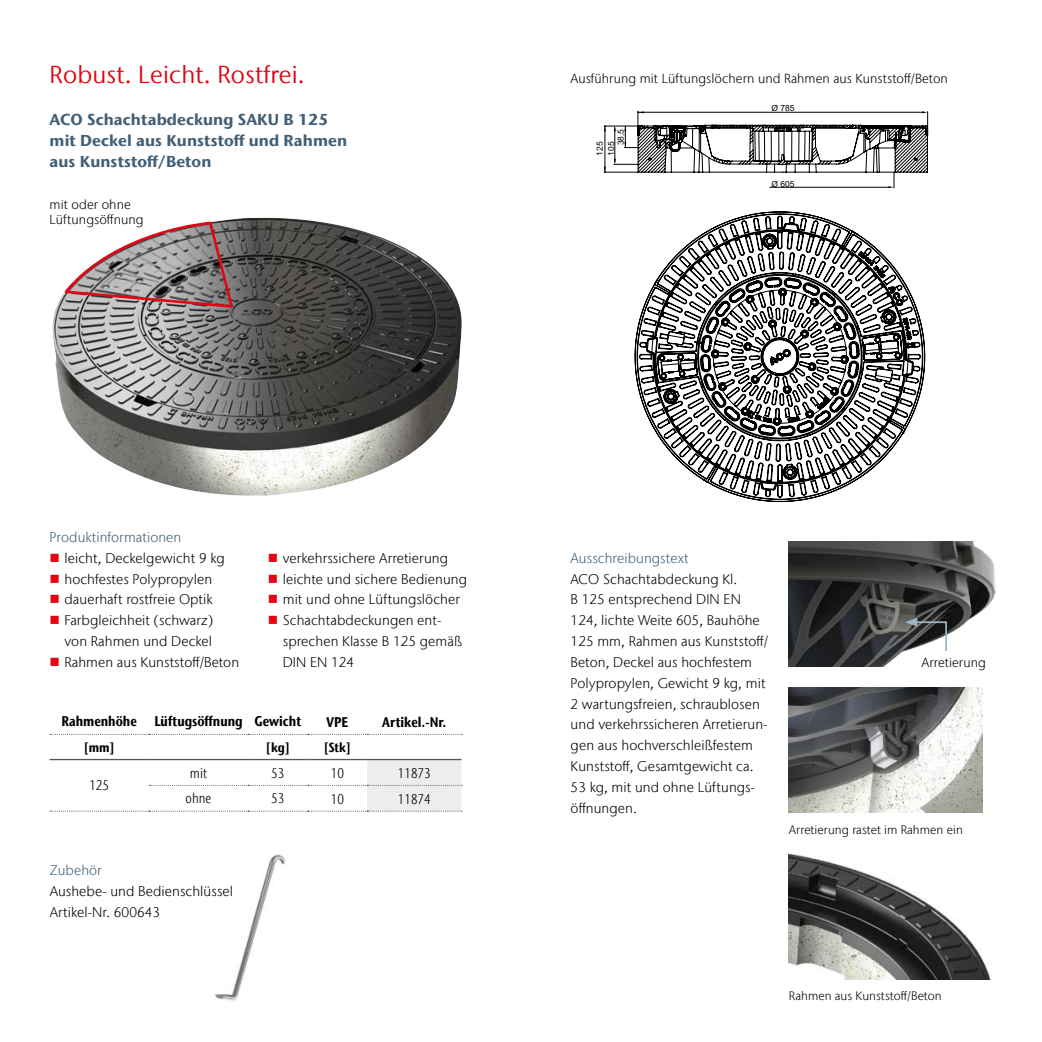
<style>
.page{position:relative;width:1042px;height:1042px;background:#fff}
.page>*{position:absolute;margin:0;border:0;box-sizing:border-box;transform-origin:0 0}
.t1{font:24.5px "Stone Sans IIITC Com";letter-spacing:.005em;color:#e30613}
.t2{font:700 15.75px/20.8px "Stone Sans IIITC Com";letter-spacing:.005em;color:#415f77}
.t3{font:300 14px/20.8px "Stone Sans IIITC Com";letter-spacing:.005em;color:#000}
.t4{font:700 condensed 14px "Stone Sans IIITC Com";color:#000}
.t5{font:300 14px "Stone Sans IIITC Com";letter-spacing:.005em;color:#415f77}
.t6{font:300 condensed 14px "Stone Sans IIITC Com";color:#000}
.t7{font:300 13.12px/15.8px "Stone Sans IIITC Com";letter-spacing:.005em;color:#000}
.t8{font:700 condensed 13.12px "Stone Sans IIITC Com";color:#000}
.t9{font:300 12.25px "Stone Sans IIITC Com";letter-spacing:.005em;color:#000}
.t10{font:8.58px/11.4px "Arial";color:#000}
.s1{color:#e30613}
</style>
<div class="page">
<svg style="left:50px;top:734px;width:412px;height:1px"></svg>
<svg style="left:50px;top:759px;width:412px;height:53px"></svg>
<img style="left:52px;top:218px;width:410px;height:278px">
<svg style="left:62px;top:223px;width:173px;height:86px"></svg>
<img style="left:215px;top:854px;width:69px;height:146px">
<img style="left:789px;top:853px;width:202px;height:126px">
<svg style="left:604px;top:110px;width:324px;height:392px"></svg>
<svg style="left:888px;top:186px;width:6px;height:2px"></svg>
<svg style="left:638px;top:111px;width:6px;height:2px"></svg>
<svg style="left:604px;top:166px;width:2px;height:6px"></svg>
<svg style="left:604px;top:126px;width:2px;height:6px"></svg>
<svg style="left:624px;top:126px;width:14px;height:22px"></svg>
<img style="left:789px;top:688px;width:194px;height:125px">
<img style="left:789px;top:542px;width:206px;height:125px">
<svg style="left:905px;top:618px;width:43px;height:35px"></svg>
<h1 class="t1" style="left:50px;top:60px;width:257px">Robust. Leicht. Rostfrei.</h1>
<p class="t2" style="left:50px;top:109px;width:299px">ACO Schachtabdeckung SAKU B 125 mit Deckel aus Kunststoff und Rahmen aus Kunststoff/Beton</p>
<p class="t7" style="left:50px;top:196px;width:95px">mit oder ohne<br>Lüftungsöffnung</p>
<p class="t7" style="left:570px;top:71px;width:379px">Ausführung mit Lüftungslöchern und Rahmen aus Kunststoff/Beton</p>
<p class="t10" style="left:615px;top:145px;width:18px;rotate:-90deg">38,5</p>
<p class="t10" style="left:594px;top:156px;width:16px;rotate:-90deg">125<br>105</p>
<p class="t10" style="left:771px;top:103px;width:25px">Ø 785</p>
<p class="t10" style="left:771px;top:178px;width:25px">Ø 605</p>
<p class="t5" style="left:50px;top:528px;width:133px">Produktinformationen</p>
<p class="t3" style="left:50px;top:547px;width:176px"><span class="s1">■</span> leicht, Deckelgewicht 9 kg</p>
<p class="t3" style="left:50px;top:568px;width:164px"><span class="s1">■</span> hochfestes Polypropylen</p>
<p class="t3" style="left:50px;top:589px;width:165px"><span class="s1">■</span> dauerhaft rostfreie Optik</p>
<p class="t3" style="left:50px;top:610px;width:165px;text-align:right"><span class="s1">■</span> Farbgleichheit (schwarz) von Rahmen und Deckel</p>
<p class="t3" style="left:50px;top:651px;width:191px"><span class="s1">■</span> Rahmen aus Kunststoff/Beton</p>
<p class="t3" style="left:268px;top:547px;width:182px"><span class="s1">■</span> verkehrssichere Arretierung</p>
<p class="t3" style="left:268px;top:568px;width:201px"><span class="s1">■</span> leichte und sichere Bedienung</p>
<p class="t3" style="left:268px;top:589px;width:194px"><span class="s1">■</span> mit und ohne Lüftungslöcher</p>
<p class="t3" style="left:283px;top:610px;width:181px;text-indent:-15px"><span class="s1">■</span> Schachtabdeckungen ent&shy;sprechen Klasse B 125 gemäß<br>DIN EN 124</p>
<p class="t4" style="left:62px;top:712px;width:241px">Rahmenhöhe Lüftugsöffnung Gewicht</p>
<p class="t4" style="left:326px;top:713px;width:23px">VPE</p>
<p class="t4" style="left:382px;top:713px;width:65px">Artikel.-Nr.</p>
<p class="t8" style="left:84px;top:738px;width:33px">[mm]</p>
<p class="t8" style="left:266px;top:738px;width:26px">[kg]</p>
<p class="t8" style="left:324px;top:739px;width:29px">[Stk]</p>
<p class="t6" style="left:89px;top:777px;width:21px">125</p>
<p class="t6" style="left:190px;top:764px;width:19px">mit</p>
<p class="t6" style="left:271px;top:764px;width:15px">53</p>
<p class="t6" style="left:331px;top:764px;width:15px">10</p>
<p class="t6" style="left:398px;top:764px;width:34px">11873</p>
<p class="t6" style="left:186px;top:790px;width:27px">ohne</p>
<p class="t6" style="left:271px;top:790px;width:15px">53</p>
<p class="t6" style="left:331px;top:790px;width:15px">10</p>
<p class="t6" style="left:398px;top:790px;width:34px">11874</p>
<p class="t5" style="left:50px;top:862px;width:54px">Zubehör</p>
<p class="t3" style="left:50px;top:880px;width:185px">Aushebe- und Bedienschlüssel<br>Artikel-Nr. 600643</p>
<p class="t5" style="left:570px;top:549px;width:120px">Ausschreibungstext</p>
<p class="t3" style="left:570px;top:568px;width:199px">ACO Schachtabdeckung Kl.<br>B 125 entsprechend DIN EN<br>124, lichte Weite 605, Bauhöhe<br>125 mm, Rahmen aus Kunststoff/<br>Beton, Deckel aus hochfestem<br>Polypropylen, Gewicht 9 kg, mit<br>2 wartungsfreien, schraublosen und verkehrssicheren Arretierun&shy;gen aus hochverschleißfestem<br>Kunststoff, Gesamtgewicht ca.<br>53 kg, mit und ohne Lüftungs&shy;öffnungen.</p>
<p class="t7" style="left:921px;top:654px;width:66px">Arretierung</p>
<p class="t9" style="left:789px;top:822px;width:175px">Arretierung rastet im Rahmen ein</p>
<p class="t9" style="left:789px;top:988px;width:154px">Rahmen aus Kunststoff/Beton</p>
</div>
